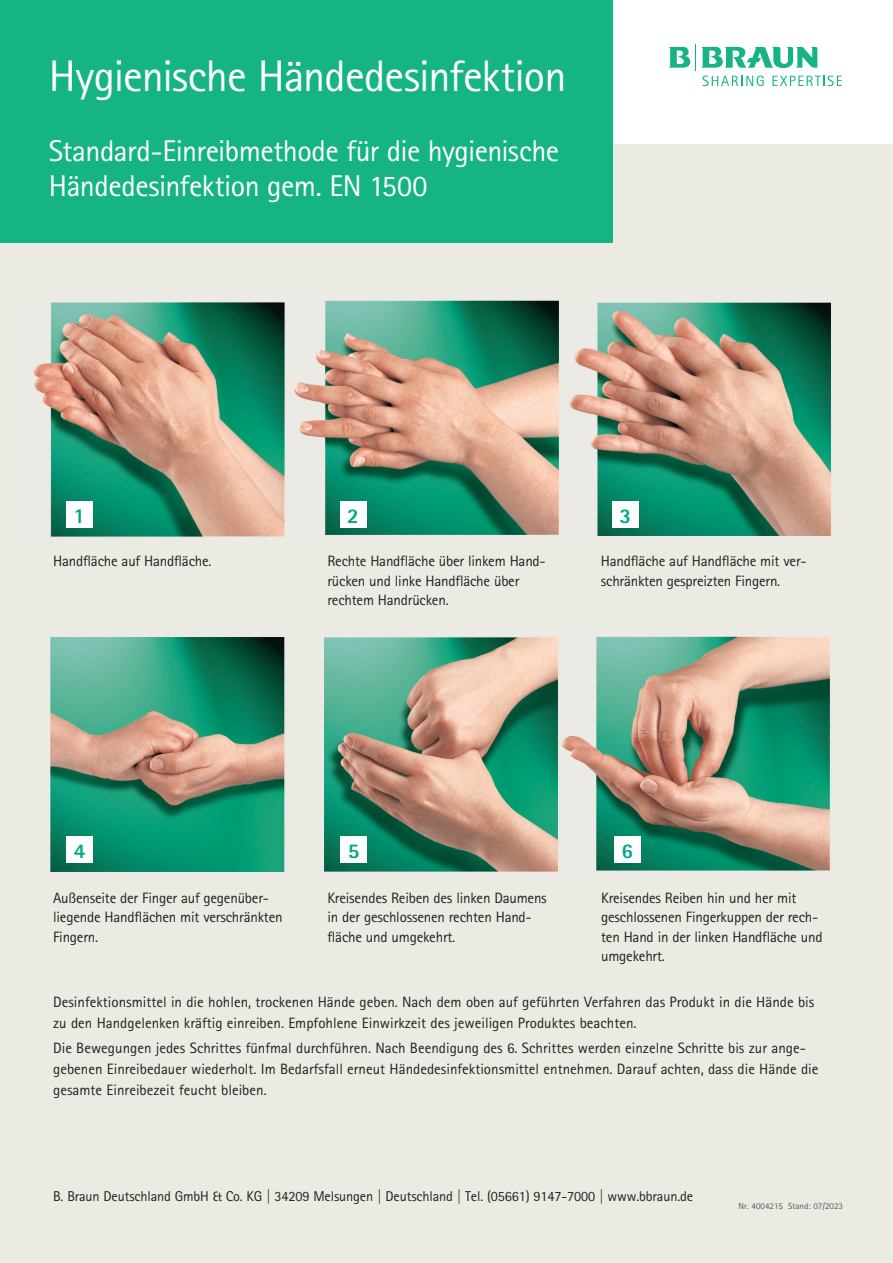
<style>
.page{position:relative;width:893px;height:1263px;background:#fff}
.page>*{position:absolute;margin:0;border:0;box-sizing:border-box;transform-origin:0 0}
.t1{font:44.25px "Rotis Sans Serif Pro";letter-spacing:-.02em;color:#fff}
.t2{font:30px/34.5px "Rotis Sans Serif Pro";letter-spacing:-.015em;color:#fff}
.t3{font:800 21px "Rotis Sans Serif";color:#00a78e}
.t4{font:15px/19.5px "Rotis Sans Serif";color:#231f20}
.t5{font:14.25px "Rotis Sans Serif Pro";letter-spacing:-.01em;color:#231f20}
.t6{font:9px "Rotis Sans Serif Pro";color:#57585a}
</style>
<div class="page">
<div style="left:0;top:145px;width:893px;height:1118px;background:#ebeae3"></div>
<img style="left:33px;top:302px;width:252px;height:235px">
<img style="left:570px;top:302px;width:261px;height:234px">
<img style="left:294px;top:300px;width:265px;height:235px">
<img style="left:50px;top:637px;width:235px;height:235px">
<img style="left:562px;top:636px;width:268px;height:235px">
<img style="left:324px;top:637px;width:234px;height:235px">
<div style="left:66px;top:502px;width:26px;height:26px;background:#fff"></div>
<div style="left:340px;top:502px;width:26px;height:26px;background:#fff"></div>
<div style="left:612px;top:502px;width:27px;height:26px;background:#fff"></div>
<div style="left:67px;top:836px;width:26px;height:27px;background:#fff"></div>
<div style="left:340px;top:836px;width:27px;height:27px;background:#fff"></div>
<div style="left:614px;top:836px;width:27px;height:27px;background:#fff"></div>
<svg style="left:702px;top:76px;width:62px;height:10px"></svg>
<svg style="left:772px;top:76px;width:70px;height:10px"></svg>
<svg style="left:669px;top:44px;width:149px;height:26px"></svg>
<div style="left:0;top:0;width:612px;height:242px;background:#16b484"></div>
<h1 class="t1" style="left:49px;top:50px;width:519px">Hygienische Händedesinfektion</h1>
<h2 class="t2" style="left:49px;top:134px;width:512px">Standard-Einreibmethode für die hygienische<br>Händedesinfektion gem. EN 1500</h2>
<h3 class="t3" style="left:73px;top:503px;width:13px">1</h3>
<h3 class="t3" style="left:347px;top:503px;width:13px">2</h3>
<h3 class="t3" style="left:620px;top:503px;width:13px">3</h3>
<p class="t4" style="left:53px;top:551px;width:160px">Handfläche auf Handfläche.</p>
<p class="t4" style="left:327px;top:551px;width:220px">Rechte Handfläche über linkem Hand&shy;rücken und linke Handfläche über rechtem Handrücken.</p>
<p class="t4" style="left:601px;top:551px;width:207px">Handfläche auf Handfläche mit ver&shy;schränkten gespreizten Fingern.</p>
<h3 class="t3" style="left:74px;top:837px;width:13px">4</h3>
<h3 class="t3" style="left:348px;top:837px;width:13px">5</h3>
<h3 class="t3" style="left:622px;top:837px;width:13px">6</h3>
<p class="t4" style="left:53px;top:888px;width:231px">Außenseite der Finger auf gegenüber&shy;liegende Handflächen mit verschränkten<br>Fingern.</p>
<p class="t4" style="left:327px;top:888px;width:221px">Kreisendes Reiben des linken Daumens in der geschlossenen rechten Hand&shy;fläche und umgekehrt.</p>
<p class="t4" style="left:601px;top:888px;width:223px">Kreisendes Reiben hin und her mit geschlossenen Fingerkuppen der rech&shy;ten Hand in der linken Handfläche und umgekehrt.</p>
<p class="t4" style="left:53px;top:991px;width:763px;line-height:21px">Desinfektionsmittel in die hohlen, trockenen Hände geben. Nach dem oben auf geführten Verfahren das Produkt in die Hände bis zu den Handgelenken kräftig einreiben. Empfohlene Einwirkzeit des jeweiligen Produktes beachten.</p>
<p class="t4" style="left:53px;top:1037px;width:767px;line-height:21px">Die Bewegungen jedes Schrittes fünfmal durchführen. Nach Beendigung des 6. Schrittes werden einzelne Schritte bis zur ange&shy;gebenen Einreibedauer wiederholt. Im Bedarfsfall erneut Händedesinfektionsmittel entnehmen. Darauf achten, dass die Hände die gesamte Einreibezeit feucht bleiben.</p>
<p class="t5" style="left:53px;top:1187px;width:641px">B. Braun Deutschland GmbH &amp; Co. KG | 34209 Melsungen | Deutschland | Tel. (05661) 9147-7000 | www.bbraun.de</p>
<p class="t6" style="left:739px;top:1201px;width:106px">Nr. 4004215 Stand: 07/2023</p>
</div>
